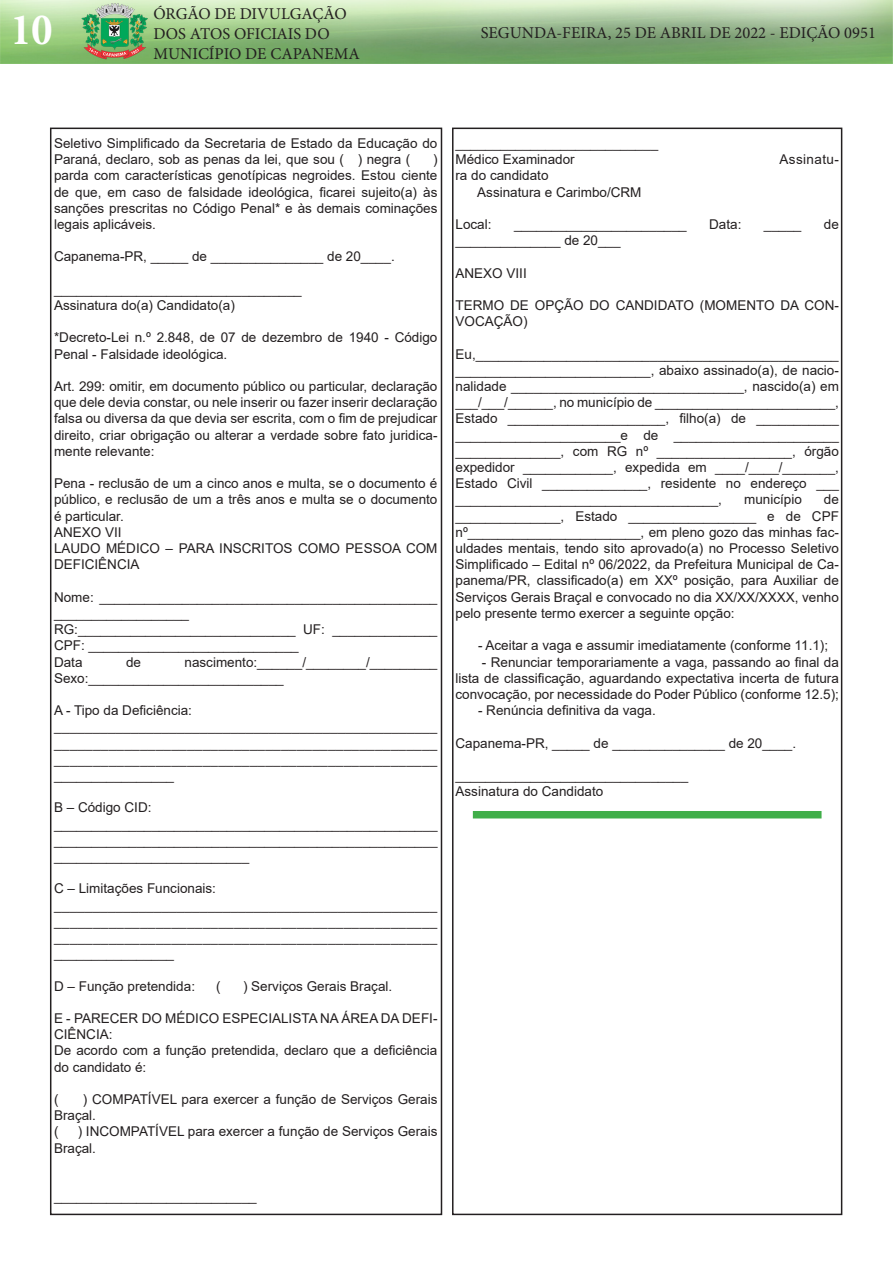
<style>
.page{position:relative;width:893px;height:1263px;background:#fff}
.page>*{position:absolute;margin:0;border:0;box-sizing:border-box;transform-origin:0 0}
.t1{font:700 condensed 45px "Minion Pro";color:#fff}
.t2{font:16.5px/19.8px "Minion Pro";color:#231f20}
.t3{font:13.5px/16.2px "Arial";color:#231f20}
.t4{font:13.5px "Arial";letter-spacing:.03em;color:#231f20}
</style>
<div class="page">
<div style="left:50px;top:128px;width:392px;height:1087px;border:2px solid #231f20"></div>
<img style="left:0;top:0;width:893px;height:64px">
<div style="left:452px;top:128px;width:390px;height:1087px;border:2px solid #231f20"></div>
<div style="left:473px;top:811px;width:348px;height:7px;background:#40ae49"></div>
<h1 class="t1" style="left:11px;top:-1px;width:43px">10</h1>
<p class="t2" style="left:153px;top:4px;width:208px">ÓRGÃO DE DIVULGAÇÃO<br>DOS ATOS OFICIAIS DO<br>MUNICÍPIO DE CAPANEMA</p>
<p class="t2" style="left:481px;top:23px;width:396px">SEGUNDA-FEIRA, 25 DE ABRIL DE 2022 - EDIÇÃO 0951</p>
<p class="t3" style="left:54px;top:135px;width:385px">Seletivo Simplificado da Secretaria de Estado da Educação do<br>Paraná, declaro, sob as penas da lei, que sou ( ) negra (</p>
<p class="t3" style="left:54px;top:151px;width:385px;text-align:justify;text-indent:379px">) parda com características genotípicas negroides. Estou ciente de que, em caso de falsidade ideológica, ficarei sujeito(a) às sanções prescritas no Código Penal* e às demais cominações legais aplicáveis.</p>
<p class="t3" style="left:54px;top:248px;width:342px">Capanema-PR, _____ de _______________ de 20____.</p>
<p class="t3" style="left:54px;top:281px;width:249px">_________________________________</p>
<p class="t3" style="left:54px;top:297px;width:182px">Assinatura do(a) Candidato(a)</p>
<p class="t3" style="left:54px;top:329px;width:385px">*Decreto-Lei n.º 2.848, de 07 de dezembro de 1940 - Código<br>Penal - Falsidade ideológica.</p>
<p class="t3" style="left:54px;top:378px;width:385px;text-align:justify">Art. 299: omitir, em documento público ou particular, declaração que dele devia constar, ou nele inserir ou fazer inserir declaração falsa ou diversa da que devia ser escrita, com o fim de prejudicar direito, criar obrigação ou alterar a verdade sobre fato juridica&shy;mente relevante:</p>
<p class="t3" style="left:54px;top:475px;width:385px;text-align:justify">Pena - reclusão de um a cinco anos e multa, se o documento é público, e reclusão de um a três anos e multa se o documento é particular.</p>
<p class="t3" style="left:54px;top:524px;width:69px">ANEXO VII</p>
<p class="t3" style="left:54px;top:540px;width:385px">LAUDO MÉDICO – PARA INSCRITOS COMO PESSOA COM<br>DEFICIÊNCIA</p>
<p class="t3" style="left:54px;top:589px;width:385px">Nome: _____________________________________________ __________________</p>
<p class="t3" style="left:54px;top:621px;width:385px">RG:_____________________________ UF: ______________<br>CPF: ____________________________</p>
<p class="t3" style="left:54px;top:653px;width:30px">Data</p>
<p class="t3" style="left:126px;top:653px;width:17px">de</p>
<p class="t3" style="left:54px;top:653px;width:385px;text-indent:130px">nascimento:______/________/_________<br>Sexo:__________________________</p>
<p class="t3" style="left:54px;top:702px;width:140px">A - Tipo da Deficiência:</p>
<p class="t3" style="left:54px;top:718px;width:385px;text-align:justify">__________________________________________________ _________________________________________________ _________________________________________________ ________________</p>
<p class="t3" style="left:54px;top:799px;width:99px">B – Código CID:</p>
<p class="t3" style="left:54px;top:815px;width:385px;text-align:justify">___________________________________________________ ___________________________________________________ __________________________</p>
<p class="t3" style="left:54px;top:880px;width:164px">C – Limitações Funcionais:</p>
<p class="t3" style="left:54px;top:896px;width:385px;text-align:justify">__________________________________________________ _________________________________________________ _________________________________________________ ________________</p>
<p class="t3" style="left:54px;top:977px;width:143px">D – Função pretendida:</p>
<p class="t3" style="left:216px;top:977px;width:6px">(</p>
<p class="t3" style="left:243px;top:977px;width:151px">) Serviços Gerais Braçal.</p>
<p class="t3" style="left:54px;top:1010px;width:385px">E - PARECER DO MÉDICO ESPECIALISTA NA ÁREA DA DEFI-<br>CIÊNCIA:</p>
<p class="t3" style="left:54px;top:1042px;width:385px">De acordo com a função pretendida, declaro que a deficiência do candidato é:</p>
<p class="t3" style="left:54px;top:1091px;width:6px">(</p>
<p class="t3" style="left:54px;top:1091px;width:385px;text-indent:29px">) COMPATÍVEL para exercer a função de Serviços Gerais<br>Braçal.</p>
<p class="t3" style="left:54px;top:1123px;width:6px">(</p>
<p class="t3" style="left:54px;top:1123px;width:385px;text-indent:24px">) INCOMPATÍVEL para exercer a função de Serviços Gerais<br>Braçal.</p>
<p class="t3" style="left:455px;top:135px;width:204px">___________________________</p>
<p class="t3" style="left:455px;top:151px;width:121px">Médico Examinador</p>
<p class="t4" style="left:779px;top:150px;width:61px">Assinatu-</p>
<p class="t3" style="left:455px;top:167px;width:95px">ra do candidato</p>
<p class="t3" style="left:477px;top:184px;width:166px">Assinatura e Carimbo/CRM</p>
<p class="t3" style="left:455px;top:216px;width:38px">Local:</p>
<p class="t3" style="left:514px;top:216px;width:174px">_______________________</p>
<p class="t3" style="left:709px;top:216px;width:34px">Data:</p>
<p class="t3" style="left:824px;top:216px;width:17px">de</p>
<p class="t3" style="left:764px;top:216px;width:39px">_____</p>
<p class="t3" style="left:455px;top:232px;width:167px">______________ de 20___</p>
<p class="t3" style="left:455px;top:265px;width:73px">ANEXO VIII</p>
<p class="t3" style="left:455px;top:297px;width:385px">TERMO DE OPÇÃO DO CANDIDATO (MOMENTO DA CON-<br>VOCAÇÃO)</p>
<p class="t3" style="left:455px;top:346px;width:385px;text-align:justify">Eu,________________________________________________ __________________________, abaixo assinado(a), de nacio&shy;nalidade _______________________________, nascido(a) em ___/___/______, no município de ________________________, Estado _____________________, filho(a) de ___________ ______________________e de ______________________ ______________, com RG nº __________________, órgão expedidor ____________, expedida em ____/____/_______, Estado Civil ______________, residente no endereço ___ ___________________________________,</p>
<p class="t3" style="left:744px;top:491px;width:59px">município</p>
<p class="t3" style="left:455px;top:491px;width:385px;text-align:justify;text-indent:368px">de ______________, Estado _________________ e de CPF nº_______________________, em pleno gozo das minhas fac&shy;uldades mentais, tendo sito aprovado(a) no Processo Seletivo Simplificado – Edital nº 06/2022, da Prefeitura Municipal de Ca&shy;panema/PR, classificado(a) em XXº posição, para Auxiliar de Serviços Gerais Braçal e convocado no dia XX/XX/XXXX, venho pelo presente termo exercer a seguinte opção:</p>
<p class="t3" style="left:478px;top:637px;width:352px">- Aceitar a vaga e assumir imediatamente (conforme 11.1);</p>
<p class="t3" style="left:455px;top:653px;width:385px;text-align:justify;text-indent:26px">- Renunciar temporariamente a vaga, passando ao final da lista de classificação, aguardando expectativa incerta de futura convocação, por necessidade do Poder Público (conforme 12.5);</p>
<p class="t3" style="left:478px;top:702px;width:179px">- Renúncia definitiva da vaga.</p>
<p class="t3" style="left:455px;top:734px;width:342px">Capanema-PR, _____ de _______________ de 20____.</p>
<p class="t3" style="left:455px;top:767px;width:234px">_______________________________</p>
<p class="t3" style="left:455px;top:783px;width:149px">Assinatura do Candidato</p>
<p class="t3" style="left:54px;top:1188px;width:204px">___________________________</p>
</div>
